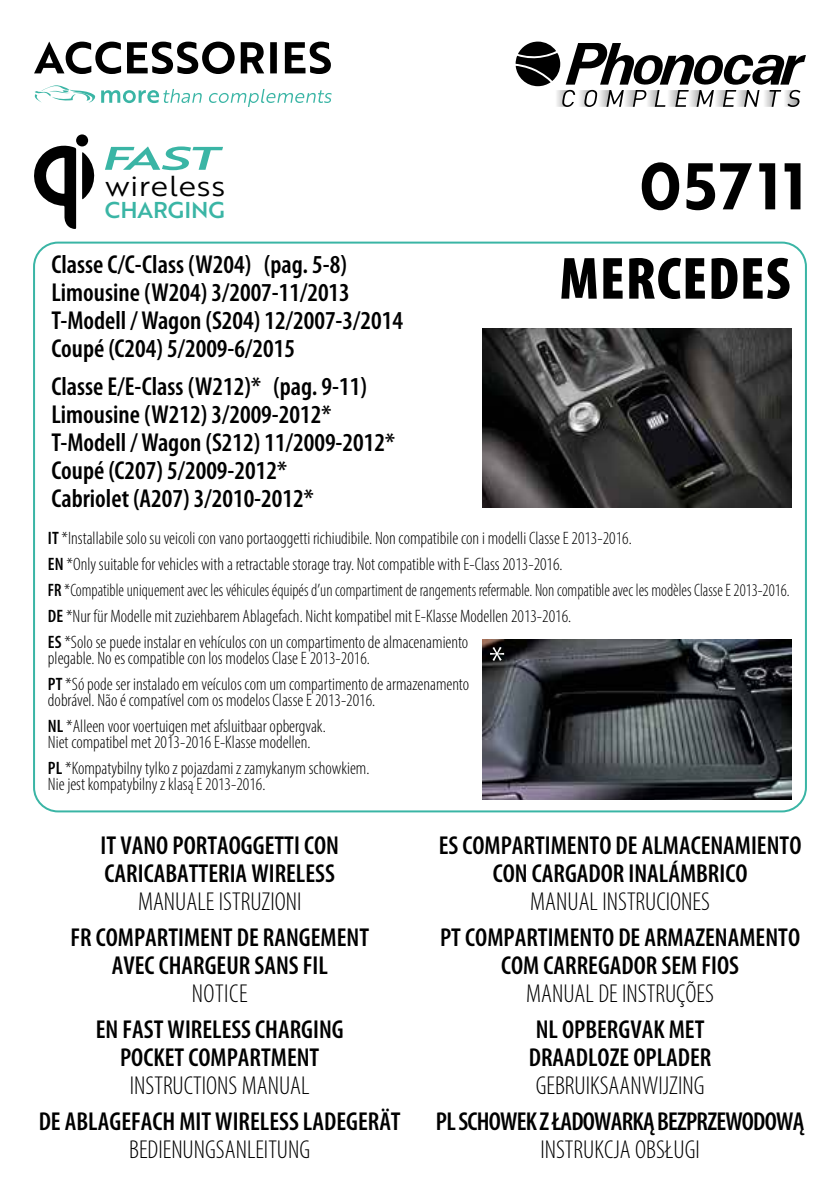
<style>
.page{position:relative;width:840px;height:1191px;background:#fff}
.page>*{position:absolute;margin:0;border:0;box-sizing:border-box;transform-origin:0 0}
.t1{font:64px "Brother 1816 Bold";letter-spacing:.04em;color:#000}
.t2{font:900 condensed 60px "Myriad Pro";letter-spacing:.02em;color:#000}
.t3{font:31.8px "Brother 1816 Medium Italic";color:#3ab5a5;scale:1.71 1}
.t4{font:28.2px "Brother 1816 Book";letter-spacing:.015em;color:#000;scale:1.11 1}
.t5{font:600 condensed 26px/28px "Myriad Pro";color:#000}
.t6{font:300 condensed 26px "Myriad Pro";color:#000}
.t7{font:600 condensed 26px "Myriad Pro";letter-spacing:-.03em;color:#000}
.t8{font:22.4px "Brother 1816 Medium";color:#3ab5a5}
.t9{font:300 condensed 18px/26px "Myriad Pro";color:#000}
.s1{font-weight:600}
</style>
<div class="page">
<svg style="left:515px;top:42px;width:290px;height:65px"></svg>
<svg style="left:34px;top:42px;width:297px;height:32px"></svg>
<svg style="left:34px;top:85px;width:297px;height:22px"></svg>
<svg style="left:34px;top:145px;width:42px;height:84px"></svg>
<svg style="left:82px;top:152px;width:13px;height:48px"></svg>
<div style="left:76px;top:134px;width:12px;height:12px;background:#000;border-radius:50%"></div>
<img style="left:482px;top:329px;width:308px;height:178px">
<img style="left:482px;top:639px;width:308px;height:160px">
<svg style="left:490px;top:647px;width:14px;height:14px"></svg>
<h3 class="t3" style="left:100px;top:134px;width:70px">FAST</h3>
<h3 class="t4" style="left:105px;top:165px;width:109px">wireless</h3>
<p class="t8" style="left:105px;top:193px;width:121px">CHARGING</p>
<h1 class="t1" style="left:639px;top:138px;width:168px">05711</h1>
<h3 class="t5" style="left:51px;top:250px;width:353px">Classe C/C-Class (W204) (pag. 5-8)<br>Limousine (W204) 3/2007-11/2013<br>T-Modell / Wagon (S204) 12/2007-3/2014<br>Coupé (C204) 5/2009-6/2015</h3>
<h3 class="t5" style="left:51px;top:372px;width:345px">Classe E/E-Class (W212)* (pag. 9-11)<br>Limousine (W212) 3/2009-2012* T-Modell / Wagon (S212) 11/2009-2012* Coupé (C207) 5/2009-2012*<br>Cabriolet (A207) 3/2010-2012*</h3>
<p class="t9" style="left:48px;top:524px;width:742px"><span class="s1">IT</span> *Installabile solo su veicoli con vano portaoggetti richiudibile. Non compatibile con i modelli Classe E 2013-2016.<br><span class="s1">EN</span> *Only suitable for vehicles with a retractable storage tray. Not compatible with E-Class 2013-2016.<br><span class="s1">FR</span> *Compatible uniquement avec les véhicules équipés d’un compartiment de rangements refermable. Non compatible avec les modèles Classe E 2013-2016.<br><span class="s1">DE</span> *Nur für Modelle mit zuziehbarem Ablagefach. Nicht kompatibel mit E-Klasse Modellen 2013-2016.<br><span class="s1">ES</span> *Solo se puede instalar en vehículos con un compartimento de almacenamiento</p>
<p class="t9" style="left:48px;top:644px;width:422px">plegable. No es compatible con los modelos Clase E 2013-2016.<br><span class="s1">PT</span> *Só pode ser instalado em veículos com um compartimento de armazenamento</p>
<p class="t9" style="left:48px;top:686px;width:328px">dobrável. Não é compatível com os modelos Classe E 2013-2016.<br><span class="s1">NL</span> *Alleen voor voertuigen met afsluitbaar opbergvak.</p>
<p class="t9" style="left:48px;top:728px;width:323px">Niet compatibel met 2013-2016 E-Klasse modellen.<br><span class="s1">PL</span> *Kompatybilny tylko z pojazdami z zamykanym schowkiem.</p>
<p class="t9" style="left:48px;top:770px;width:219px">Nie jest kompatybilny z klasą E 2013-2016.</p>
<h2 class="t2" style="left:559px;top:240px;width:232px">MERCEDES</h2>
<h3 class="t5" style="left:101px;top:830px;width:240px">IT VANO PORTAOGGETTI CON<br>CARICABATTERIA WIRELESS</h3>
<h3 class="t6" style="left:138px;top:885px;width:165px">MANUALE ISTRUZIONI</h3>
<h3 class="t5" style="left:70px;top:922px;width:300px;text-align:center">FR COMPARTIMENT DE RANGEMENT<br>AVEC CHARGEUR SANS FIL</h3>
<h3 class="t6" style="left:192px;top:977px;width:57px">NOTICE</h3>
<h3 class="t5" style="left:96px;top:1014px;width:249px;text-align:center">EN FAST WIRELESS CHARGING<br>POCKET COMPARTMENT</h3>
<h3 class="t6" style="left:130px;top:1069px;width:181px">INSTRUCTIONS MANUAL</h3>
<h3 class="t5" style="left:39px;top:1106px;width:363px">DE ABLAGEFACH MIT WIRELESS LADEGERÄT</h3>
<h3 class="t6" style="left:129px;top:1133px;width:182px">BEDIENUNGSANLEITUNG</h3>
<h3 class="t5" style="left:438px;top:830px;width:364px;text-align:center">ES COMPARTIMENTO DE ALMACENAMIENTO<br>CON CARGADOR INALÁMBRICO</h3>
<h3 class="t6" style="left:530px;top:885px;width:181px">MANUAL INSTRUCIONES</h3>
<h3 class="t5" style="left:440px;top:922px;width:361px;text-align:center">PT COMPARTIMENTO DE ARMAZENAMENTO<br>COM CARREGADOR SEM FIOS</h3>
<h3 class="t6" style="left:526px;top:977px;width:189px">MANUAL DE INSTRUÇÕES</h3>
<h3 class="t5" style="left:528px;top:1014px;width:184px">NL OPBERGVAK MET<br>DRAADLOZE OPLADER</h3>
<h3 class="t6" style="left:535px;top:1069px;width:170px">GEBRUIKSAANWIJZING</h3>
<h3 class="t7" style="left:435px;top:1105px;width:369px">PL SCHOWEK Z ŁADOWARKĄ BEZPRZEWODOWĄ</h3>
<h3 class="t6" style="left:540px;top:1133px;width:161px">INSTRUKCJA OBSŁUGI</h3>
</div>
